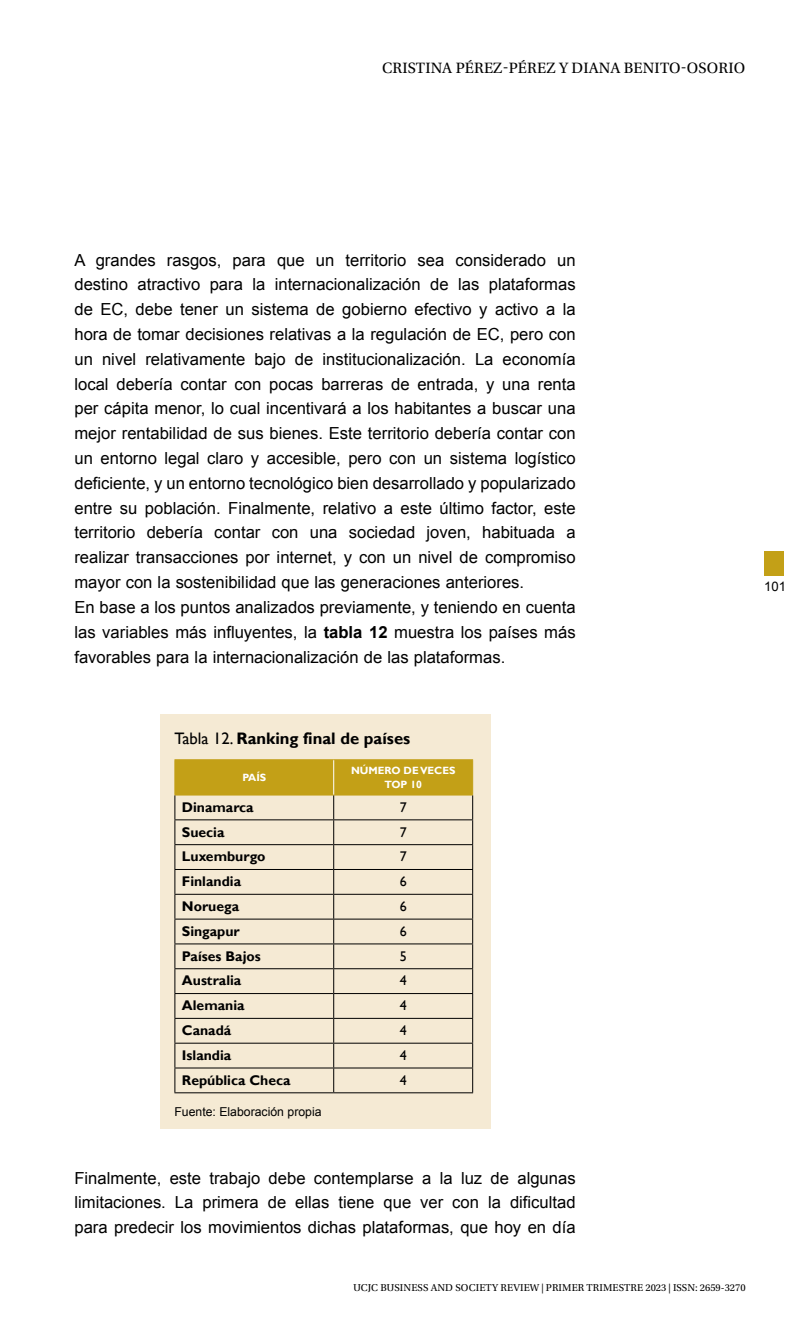
<style>
.page{position:relative;width:809px;height:1340px;background:#fff}
.page>*{position:absolute;margin:0;border:0;box-sizing:border-box;transform-origin:0 0}
.t1{font:16.62px/24.8px "Arial";color:#000}
.t2{font:700 16.62px "Gill Sans";color:#000}
.t3{font:15.75px "Utopia Std";letter-spacing:.01em;color:#000}
.t4{font:700 14px "Gill Sans";color:#000}
.t5{font:14px "Gill Sans";color:#000}
.t6{font:13.12px "Arial";color:#000}
.t7{font:12.25px "Arial";color:#000}
.t8{font:10.5px "Utopia Std";letter-spacing:.01em;color:#000}
.t9{font:700 10.5px/14px "Gill Sans";color:#fff;text-align:center}
.s1{font-weight:700}
.s2{font-weight:400}
</style>
<div class="page">
<div style="left:764px;top:551px;width:20px;height:24px;background:#c3a017"></div>
<div style="left:160px;top:714px;width:330px;height:414px;background:#f5ead4"></div>
<svg style="left:174px;top:759px;width:299px;height:333px"></svg>
<hr style="left:174px;top:819px;width:160px;height:1px;background:#000">
<hr style="left:334px;top:819px;width:139px;height:1px;background:#000">
<hr style="left:174px;top:844px;width:160px;height:1px;background:#000">
<hr style="left:334px;top:844px;width:139px;height:1px;background:#000">
<hr style="left:174px;top:869px;width:160px;height:1px;background:#000">
<hr style="left:334px;top:869px;width:139px;height:1px;background:#000">
<hr style="left:174px;top:893px;width:160px;height:1px;background:#000">
<hr style="left:334px;top:893px;width:139px;height:1px;background:#000">
<hr style="left:174px;top:918px;width:160px;height:1px;background:#000">
<hr style="left:334px;top:918px;width:139px;height:1px;background:#000">
<hr style="left:174px;top:943px;width:160px;height:1px;background:#000">
<hr style="left:334px;top:943px;width:139px;height:1px;background:#000">
<hr style="left:174px;top:968px;width:160px;height:1px;background:#000">
<hr style="left:334px;top:968px;width:139px;height:1px;background:#000">
<hr style="left:174px;top:993px;width:160px;height:1px;background:#000">
<hr style="left:334px;top:993px;width:139px;height:1px;background:#000">
<hr style="left:174px;top:1017px;width:160px;height:1px;background:#000">
<hr style="left:334px;top:1017px;width:139px;height:1px;background:#000">
<hr style="left:174px;top:1042px;width:160px;height:1px;background:#000">
<hr style="left:334px;top:1042px;width:139px;height:1px;background:#000">
<hr style="left:174px;top:1067px;width:160px;height:1px;background:#000">
<hr style="left:334px;top:1067px;width:139px;height:1px;background:#000">
<hr style="left:174px;top:1092px;width:160px;height:1px;background:#000">
<hr style="left:334px;top:1092px;width:139px;height:1px;background:#000">
<hr style="left:333px;top:760px;width:1px;height:34px;background:#fff">
<p class="t3" style="left:382px;top:60px;width:364px">CRISTINA PÉREZ-PÉREZ Y DIANA BENITO-OSORIO</p>
<p class="t1" style="left:74px;top:247px;width:503px">A grandes rasgos, para que un territorio sea considerado un destino atractivo para la internacionalización de las plataformas de EC, debe tener un sistema de gobierno efectivo y activo a la hora de tomar decisiones relativas a la regulación de EC, pero con un nivel relativamente bajo de institucionalización. La economía local debería contar con pocas barreras de entrada, y una renta per cápita menor, lo cual incentivará a los habitantes a buscar una mejor rentabilidad de sus bienes. Este territorio debería contar con un entorno legal claro y accesible, pero con un sistema logístico deficiente, y un entorno tecnológico bien desarrollado y popularizado entre su población. Finalmente, relativo a este último factor, este territorio debería contar con una sociedad joven, habituada a realizar transacciones por internet, y con un nivel de compromiso mayor con la sostenibilidad que las generaciones anteriores.<br>En base a los puntos analizados previamente, y teniendo en cuenta las variables más influyentes, la <span class="s1">tabla 12</span> muestra los países más favorables para la internacionalización de las plataformas.</p>
<p class="t6" style="left:764px;top:577px;width:23px">101</p>
<p class="t2" style="left:174px;top:728px;width:237px"><span class="s2">Tabla 12.</span> Ranking final de países</p>
<p class="t9" style="left:242px;top:770px;width:25px">PAÍS</p>
<p class="t9" style="left:351px;top:763px;width:106px">NÚMERO DE VECES<br>TOP 10</p>
<p class="t4" style="left:182px;top:798px;width:73px">Dinamarca</p>
<p class="t5" style="left:399px;top:798px;width:8px">7</p>
<p class="t4" style="left:182px;top:823px;width:44px">Suecia</p>
<p class="t5" style="left:399px;top:823px;width:8px">7</p>
<p class="t4" style="left:182px;top:848px;width:85px">Luxemburgo</p>
<p class="t5" style="left:399px;top:848px;width:8px">7</p>
<p class="t4" style="left:182px;top:873px;width:61px">Finlandia</p>
<p class="t5" style="left:399px;top:873px;width:8px">6</p>
<p class="t4" style="left:182px;top:897px;width:59px">Noruega</p>
<p class="t5" style="left:399px;top:898px;width:8px">6</p>
<p class="t4" style="left:182px;top:922px;width:59px">Singapur</p>
<p class="t5" style="left:399px;top:923px;width:8px">6</p>
<p class="t4" style="left:182px;top:947px;width:80px">Países Bajos</p>
<p class="t5" style="left:399px;top:947px;width:8px">5</p>
<p class="t4" style="left:182px;top:972px;width:61px">Australia</p>
<p class="t5" style="left:399px;top:972px;width:8px">4</p>
<p class="t4" style="left:182px;top:997px;width:64px">Alemania</p>
<p class="t5" style="left:399px;top:997px;width:8px">4</p>
<p class="t4" style="left:182px;top:1021px;width:51px">Canadá</p>
<p class="t5" style="left:399px;top:1022px;width:8px">4</p>
<p class="t4" style="left:182px;top:1046px;width:51px">Islandia</p>
<p class="t5" style="left:399px;top:1047px;width:8px">4</p>
<p class="t4" style="left:182px;top:1071px;width:110px">República Checa</p>
<p class="t5" style="left:399px;top:1071px;width:8px">4</p>
<p class="t7" style="left:174px;top:1103px;width:149px">Fuente: Elaboración propia</p>
<p class="t1" style="left:74px;top:1165px;width:502px;text-align:justify">Finalmente, este trabajo debe contemplarse a la luz de algunas limitaciones. La primera de ellas tiene que ver con la dificultad para predecir los movimientos dichas plataformas, que hoy en día</p>
<p class="t8" style="left:353px;top:1281px;width:394px">UCJC BUSINESS AND SOCIETY REVIEW | PRIMER TRIMESTRE 2023 | ISSN: 2659-3270</p>
</div>
